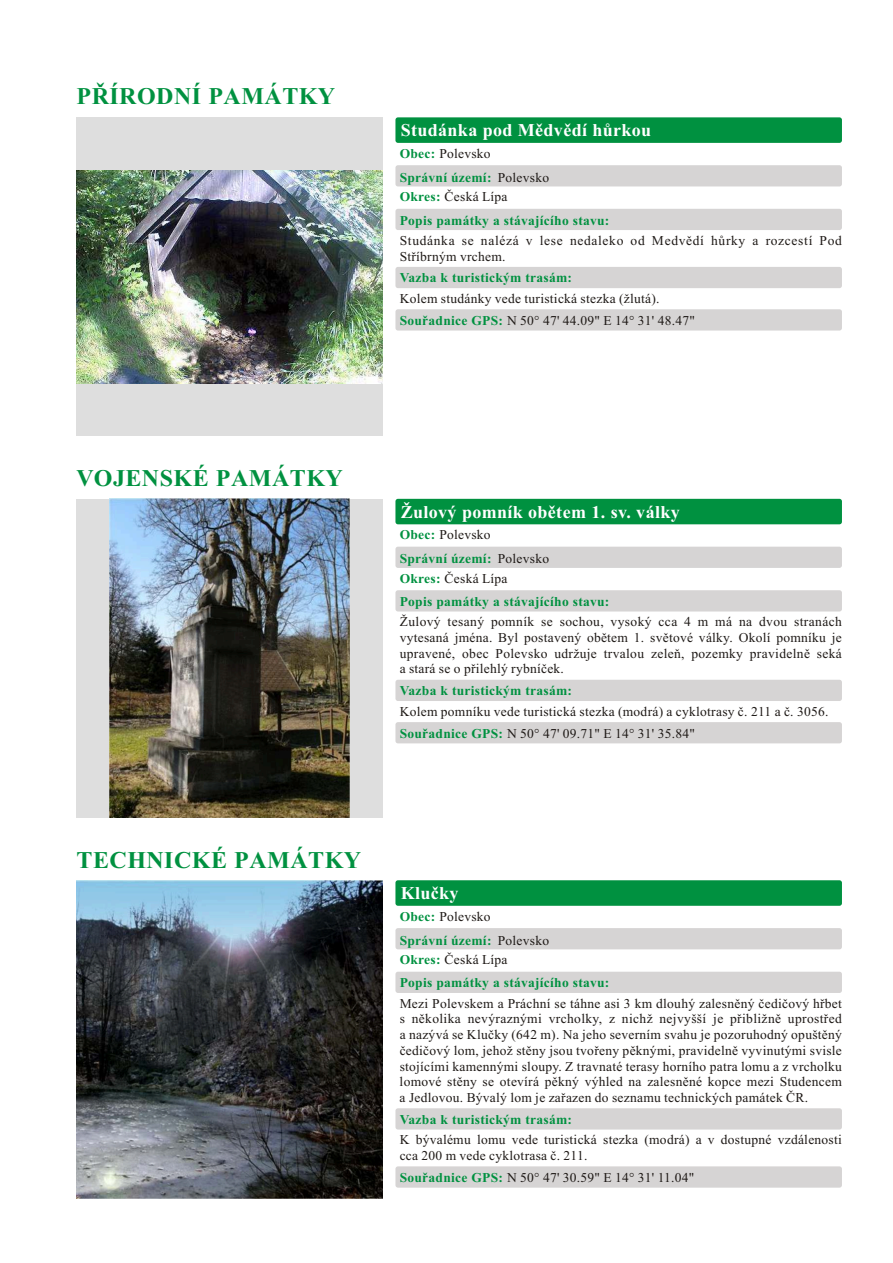
<style>
.page{position:relative;width:893px;height:1263px;background:#fff}
.page>*{position:absolute;margin:0;border:0;box-sizing:border-box;transform-origin:0 0}
.t1{font:700 24px "Times New Roman";letter-spacing:.02em;color:#009140}
.t2{font:700 18px "Times New Roman";letter-spacing:.02em;color:#fff}
.t3{font:13.5px/15.8px "Times New Roman";letter-spacing:.02em;color:#1f1a17}
.t4{font:700 13.5px "Times New Roman";letter-spacing:.02em;color:#009140}
.t5{font:13.5px/15.8px "Times New Roman";letter-spacing:.05em;color:#1f1a17}
.s1{font-weight:700;color:#009140}
</style>
<div class="page">
<div style="left:395px;top:267px;width:447px;height:21px;background:#d6d4d4;border-radius:3px"></div>
<div style="left:395px;top:209px;width:447px;height:21px;background:#d6d4d4;border-radius:3px"></div>
<div style="left:395px;top:309px;width:447px;height:22px;background:#d6d4d4;border-radius:3px"></div>
<div style="left:395px;top:165px;width:447px;height:21px;background:#d6d4d4;border-radius:3px"></div>
<div style="left:395px;top:117px;width:447px;height:26px;background:#009140;border-radius:3px"></div>
<div style="left:77px;top:117px;width:306px;height:319px;background:#dedede"></div>
<img style="left:77px;top:170px;width:306px;height:213px">
<div style="left:395px;top:680px;width:447px;height:21px;background:#d6d4d4;border-radius:3px"></div>
<div style="left:395px;top:1108px;width:447px;height:21px;background:#d6d4d4;border-radius:3px"></div>
<div style="left:395px;top:590px;width:447px;height:21px;background:#d6d4d4;border-radius:3px"></div>
<div style="left:395px;top:972px;width:447px;height:21px;background:#d6d4d4;border-radius:3px"></div>
<div style="left:395px;top:722px;width:447px;height:21px;background:#d6d4d4;border-radius:3px"></div>
<div style="left:395px;top:1166px;width:447px;height:22px;background:#d6d4d4;border-radius:3px"></div>
<div style="left:395px;top:499px;width:447px;height:25px;background:#009140;border-radius:3px"></div>
<div style="left:395px;top:880px;width:447px;height:26px;background:#009140;border-radius:3px"></div>
<div style="left:395px;top:547px;width:447px;height:21px;background:#d6d4d4;border-radius:3px"></div>
<div style="left:395px;top:928px;width:447px;height:21px;background:#d6d4d4;border-radius:3px"></div>
<div style="left:77px;top:499px;width:306px;height:319px;background:#dedede"></div>
<img style="left:109px;top:499px;width:241px;height:319px">
<img style="left:77px;top:880px;width:306px;height:319px">
<h1 class="t1" style="left:77px;top:88px;width:260px">PŘÍRODNÍ PAMÁTKY</h1>
<h2 class="t2" style="left:401px;top:124px;width:252px">Studánka pod Mědvědí hůrkou</h2>
<p class="t3" style="left:400px;top:147px;width:93px"><span class="s1">Obec:</span> Polevsko</p>
<p class="t3" style="left:400px;top:169px;width:151px;line-height:19.6px;text-indent:98px">Polevsko<br><span class="s1">Okres:</span> Česká Lípa</p>
<p class="t5" style="left:400px;top:234px;width:444px">Studánka se nalézá v lese nedaleko od Medvědí hůrky a rozcestí Pod<br>Stříbrným vrchem.</p>
<p class="t3" style="left:400px;top:292px;width:261px">Kolem studánky vede turistická stezka (žlutá).</p>
<p class="t4" style="left:400px;top:173px;width:93px">Správní území:</p>
<p class="t4" style="left:400px;top:215px;width:211px">Popis památky a stávajícího stavu:</p>
<p class="t4" style="left:400px;top:273px;width:174px">Vazba k turistickým trasám:</p>
<p class="t3" style="left:400px;top:314px;width:297px"><span class="s1">Souřadnice GPS:</span> N 50° 47' 44.09" E 14° 31' 48.47"</p>
<h1 class="t1" style="left:77px;top:470px;width:268px">VOJENSKÉ PAMÁTKY</h1>
<h2 class="t2" style="left:401px;top:505px;width:280px">Žulový pomník obětem 1. sv. války</h2>
<p class="t3" style="left:400px;top:528px;width:93px"><span class="s1">Obec:</span> Polevsko</p>
<p class="t3" style="left:498px;top:552px;width:53px">Polevsko</p>
<p class="t4" style="left:400px;top:554px;width:93px">Správní území:</p>
<p class="t3" style="left:400px;top:572px;width:109px"><span class="s1">Okres:</span> Česká Lípa</p>
<p class="t4" style="left:400px;top:597px;width:211px">Popis památky a stávajícího stavu:</p>
<p class="t3" style="left:400px;top:615px;width:444px;text-align:justify">Žulový tesaný pomník se sochou, vysoký cca 4 m má na dvou stranách vytesaná jména. Byl postavený obětem 1. světové války. Okolí pomníku je upravené, obec Polevsko udržuje trvalou zeleň, pozemky pravidelně seká a stará se o přilehlý rybníček.</p>
<p class="t4" style="left:400px;top:686px;width:174px">Vazba k turistickým trasám:</p>
<p class="t3" style="left:400px;top:705px;width:430px">Kolem pomníku vede turistická stezka (modrá) a cyklotrasy č. 211 a č. 3056.</p>
<p class="t3" style="left:400px;top:726px;width:297px"><span class="s1">Souřadnice GPS:</span> N 50° 47' 09.71" E 14° 31' 35.84"</p>
<h1 class="t1" style="left:77px;top:851px;width:286px">TECHNICKÉ PAMÁTKY</h1>
<h2 class="t2" style="left:401px;top:887px;width:59px">Klučky</h2>
<p class="t3" style="left:400px;top:909px;width:93px"><span class="s1">Obec:</span> Polevsko</p>
<p class="t3" style="left:498px;top:933px;width:53px">Polevsko</p>
<p class="t4" style="left:400px;top:935px;width:93px">Správní území:</p>
<p class="t3" style="left:400px;top:953px;width:109px"><span class="s1">Okres:</span> Česká Lípa</p>
<p class="t4" style="left:400px;top:978px;width:211px">Popis památky a stávajícího stavu:</p>
<p class="t3" style="left:400px;top:996px;width:444px;text-align:justify">Mezi Polevskem a Práchní se táhne asi 3 km dlouhý zalesněný čedičový hřbet s několika nevýraznými vrcholky, z nichž nejvyšší je přibližně uprostřed a nazývá se Klučky (642 m). Na jeho severním svahu je pozoruhodný opuštěný čedičový lom, jehož stěny jsou tvořeny pěknými, pravidelně vyvinutými svisle stojícími kamennými sloupy. Z travnaté terasy horního patra lomu a z vrcholku lomové stěny se otevírá pěkný výhled na zalesněné kopce mezi Studencem a Jedlovou. Bývalý lom je zařazen do seznamu technických památek ČR.</p>
<p class="t4" style="left:400px;top:1114px;width:174px">Vazba k turistickým trasám:</p>
<p class="t3" style="left:400px;top:1133px;width:444px">K bývalému lomu vede turistická stezka (modrá) a v dostupné vzdálenosti cca 200 m vede cyklotrasa č. 211.</p>
<p class="t3" style="left:400px;top:1171px;width:296px"><span class="s1">Souřadnice GPS:</span> N 50° 47' 30.59" E 14° 31' 11.04"</p>
</div>
